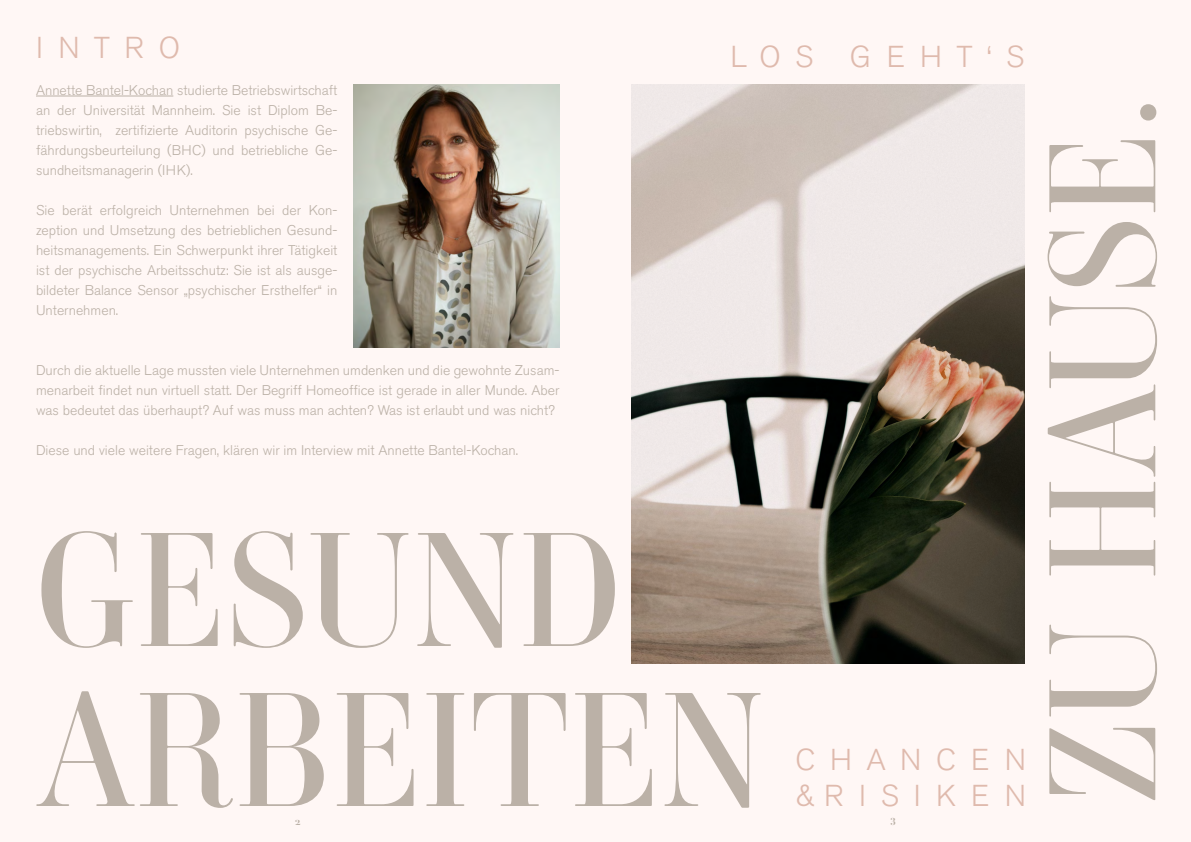
<style>
.page{position:relative;width:1191px;height:842px;background:#fff7f5}
.page>*{position:absolute;margin:0;border:0;box-sizing:border-box;transform-origin:0 0}
.t1{font:160px/160px "Ambroise Std";color:#bbb1a7}
.t2{font:150px "Ambroise Std";color:#bbb1a7}
.t3{font:300 30px/36px "Akzidenz Grotesk BE";letter-spacing:.495em;color:#dfbaad}
.t4{font:300 14px/20px "Akzidenz Grotesk BE";color:#bbb1a7;text-align:justify}
.t5{font:700 10px "Ambroise Std";color:#bbb1a7}
</style>
<div class="page">
<img style="left:631px;top:84px;width:393px;height:579px">
<img style="left:353px;top:84px;width:206px;height:263px">
<hr style="left:36px;top:96px;width:137px;height:1px;background:#bbb1a7">
<h3 class="t3" style="left:36px;top:31px;width:145px">INTRO</h3>
<h3 class="t3" style="left:730px;top:39px;width:295px">LOS GEHT‘S</h3>
<p class="t4" style="left:36px;top:80px;width:303px">Annette Bantel-Kochan studierte Betriebswirtschaft an der Universität Mannheim. Sie ist Diplom Be&shy;triebswirtin, zertifizierte Auditorin psychische Ge&shy;fährdungsbeurteilung (BHC) und betriebliche Ge&shy;sundheitsmanagerin (IHK).</p>
<p class="t4" style="left:36px;top:200px;width:303px">Sie berät erfolgreich Unternehmen bei der Kon&shy;zeption und Umsetzung des betrieblichen Gesund&shy;heitsmanagements. Ein Schwerpunkt ihrer Tätigkeit ist der psychische Arbeitsschutz: Sie ist als ausge&shy;bildeter Balance Sensor „psychischer Ersthelfer“ in Unternehmen.</p>
<p class="t4" style="left:36px;top:360px;width:525px">Durch die aktuelle Lage mussten viele Unternehmen umdenken und die gewohnte Zusam&shy;menarbeit findet nun virtuell statt. Der Begriff Homeoffice ist gerade in aller Munde. Aber was bedeutet das überhaupt? Auf was muss man achten? Was ist erlaubt und was nicht?</p>
<p class="t4" style="left:36px;top:440px;width:484px">Diese und viele weitere Fragen, klären wir im Interview mit Annette Bantel-Kochan.</p>
<h1 class="t1" style="left:36px;top:512px;width:731px">GESUND<br>ARBEITEN</h1>
<p class="t5" style="left:295px;top:815px;width:7px">2</p>
<p class="t5" style="left:890px;top:815px;width:7px">3</p>
<h3 class="t3" style="left:795px;top:742px;width:232px">CHANCEN &amp;RISIKEN</h3>
<h2 class="t2" style="left:1008px;top:806px;width:715px;rotate:-90deg">ZU HAUSE.</h2>
</div>
